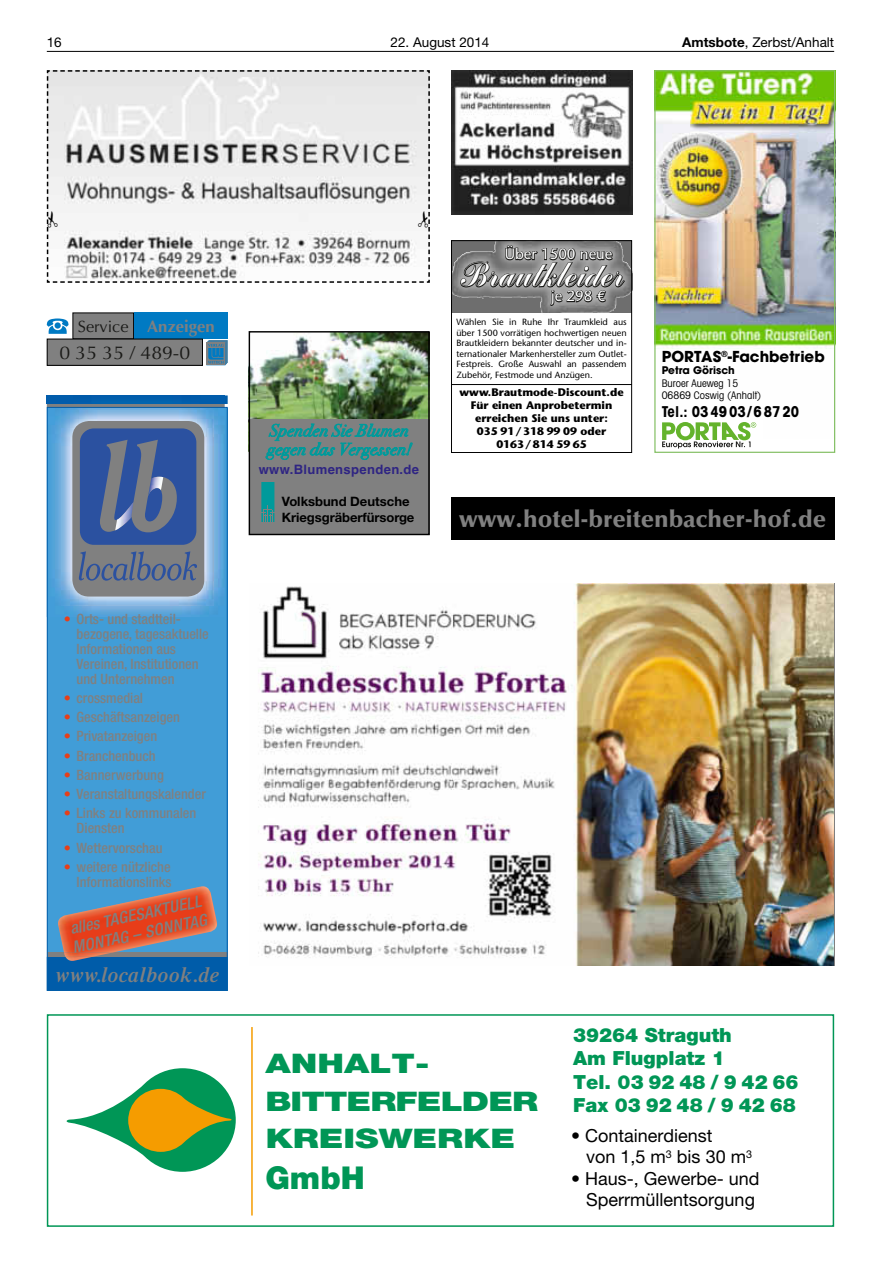
<style>
.page{position:relative;width:881px;height:1263px;background:#fff}
.page>*{position:absolute;margin:0;border:0;box-sizing:border-box;transform-origin:0 0}
.t1{font:34.5px "Commercial Script Plain OV VQZSCA";color:#fff}
.t2{font:900 31.5px "Helvetica Neue LT";color:#009656}
.t3{font:900 27px/37.5px "Helvetica Neue LT";color:#009656;scale:1.3 1}
.t4{font:900 24px "Optima LT";color:#808080}
.t5{font:italic 600 21px "Times LT";letter-spacing:.02em;color:#808080}
.t6{font:900 19.5px/23.4px "Helvetica Neue LT";color:#009656}
.t7{font:18.45px "Optima LT";color:#1a1a18;scale:1.05 1}
.t8{font:18px/21.6px "Helvetica Neue LT";color:#000}
.t9{font:17.25px/18.8px "Bodoni Svty Two ITCTT Book Ita";letter-spacing:.025em;color:#009a9b}
.t10{font:700 16.65px "Optima LT";color:#808080}
.t11{font:italic 500 condensed 16.5px/19.2px "Helvetica Neue LT";color:#808080}
.t12{font:700 15px "Avant Garde LT";color:#000}
.t13{font:15px "Stone Sans LT";color:#fff}
.t14{font:700 condensed 15px "Avant Garde LT";color:#000}
.t15{font:14.25px/15px "Helvetica Neue LT Medium Cond OV YTRSAC";color:#808080}
.t16{font:13.5px "Helvetica Neue LT";color:#000}
.t17{font:700 12.9px/15.9px "Helvetica Neue";letter-spacing:-.005em;color:#000}
.t18{font:700 12.9px "Helvetica";letter-spacing:.025em;color:#2f2583}
.t19{font:700 10.95px/13.2px "Stone Sans LT";color:#000;text-align:center}
.t20{font:condensed 10.5px/12.6px "Avant Garde LT";color:#000}
.t21{font:9px/10.5px "Stone Sans LT";color:#000;text-align:justify}
.s1{font-weight:700}
.s2{font-weight:400;font-size:16.35px;color:#1a1a18}
.s3{font-family:"Helvetica Neue LT Medium Cond OV HURSAC";color:#e73f18}
.s4{font-weight:700;font-stretch:normal}
</style>
<div class="page">
<hr style="left:47px;top:51px;width:786px;height:1px;background:#000">
<div style="left:47px;top:1014px;width:786px;height:213px;border:2px solid #009656"></div>
<svg style="left:66px;top:1068px;width:170px;height:104px"></svg>
<hr style="left:251px;top:1027px;width:1px;height:188px;background:#f59c00">
<img style="left:451px;top:70px;width:180px;height:145px">
<img style="left:656px;top:72px;width:176px;height:277px">
<svg style="left:662px;top:422px;width:95px;height:27px"></svg>
<div style="left:654px;top:70px;width:180px;height:383px;border:1px solid #83bf63"></div>
<img style="left:258px;top:583px;width:575px;height:383px">
<hr style="left:451px;top:384px;width:180px;height:1px;background:#000">
<img style="left:453px;top:242px;width:176px;height:71px">
<svg style="left:459px;top:245px;width:166px;height:62px"></svg>
<div style="left:451px;top:240px;width:180px;height:213px;border:1px solid #000"></div>
<div style="left:47px;top:395px;width:177px;height:9px;background:#015cab"></div>
<svg style="left:47px;top:406px;width:180px;height:585px"></svg>
<img style="left:251px;top:333px;width:176px;height:86px">
<div style="left:249px;top:419px;width:180px;height:116px;background:#808080"></div>
<div style="left:261px;top:482px;width:13px;height:40px;background:#009a9b"></div>
<svg style="left:262px;top:505px;width:11px;height:17px"></svg>
<div style="left:260px;top:480px;width:15px;height:44px;border:1px solid #808080"></div>
<div style="left:249px;top:331px;width:180px;height:204px;border:1px solid #000"></div>
<svg style="left:265px;top:423px;width:147px;height:37px"></svg>
<div style="left:73px;top:313px;width:60px;height:26px;background:#808080"></div>
<div style="left:72px;top:313px;width:62px;height:26px;border:1px solid #000"></div>
<div style="left:134px;top:313px;width:93px;height:26px;background:#007ac3"></div>
<div style="left:47px;top:339px;width:155px;height:26px;background:#808080"></div>
<div style="left:47px;top:339px;width:156px;height:27px;border:1px solid #000"></div>
<svg style="left:206px;top:340px;width:21px;height:25px"></svg>
<svg style="left:47px;top:318px;width:21px;height:16px"></svg>
<div style="left:451px;top:497px;width:382px;height:42px;background:#000"></div>
<svg style="left:47px;top:70px;width:382px;height:213px"></svg>
<p class="t16" style="left:47px;top:34px;width:17px">16</p>
<p class="t16" style="left:390px;top:34px;width:100px">22. August 2014</p>
<p class="t16" style="left:682px;top:34px;width:153px"><span class="s1">Amtsbote</span>, Zerbst/Anhalt</p>
<p class="t10" style="left:78px;top:316px;width:138px"><span class="s2">Service</span> Anzeigen</p>
<p class="t7" style="left:59px;top:342px;width:126px">0 35 35 / 489-0</p>
<p class="t15" style="left:77px;top:611px;width:134px;text-indent:-13px"><span class="s3">•</span> Orts- und stadtteil&shy;bezogene, tagesaktuelle<br>Informationen aus<br>Vereinen, Institutionen und Unternehmen</p>
<p class="t15" style="left:64px;top:690px;width:81px"><span class="s3">•</span> crossmedial</p>
<p class="t15" style="left:64px;top:709px;width:118px"><span class="s3">•</span> Geschäftsanzeigen</p>
<p class="t15" style="left:64px;top:728px;width:95px"><span class="s3">•</span> Privatanzeigen</p>
<p class="t15" style="left:64px;top:748px;width:93px"><span class="s3">•</span> Branchenbuch</p>
<p class="t15" style="left:64px;top:767px;width:102px"><span class="s3">•</span> Bannerwerbung</p>
<p class="t15" style="left:64px;top:786px;width:143px"><span class="s3">•</span> Veranstaltungskalender</p>
<p class="t15" style="left:77px;top:806px;width:121px;text-indent:-13px"><span class="s3">•</span> Links zu kommunalen<br>Diensten</p>
<p class="t15" style="left:64px;top:840px;width:100px"><span class="s3">•</span> Wettervorschau</p>
<p class="t15" style="left:64px;top:859px;width:109px;text-align:right"><span class="s3">•</span> weitere nützliche<br>Informationslinks</p>
<p class="t11" style="left:67px;top:919px;width:138px;rotate:-12deg">alles TAGESAKTUELL<br>MONTAG – SONNTAG</p>
<p class="t5" style="left:55px;top:962px;width:165px">www.localbook.de</p>
<p class="t9" style="left:267px;top:420px;width:145px">Spenden Sie Blumen gegen das Vergessen!</p>
<p class="t18" style="left:259px;top:459px;width:162px">www.Blumenspenden.de</p>
<p class="t17" style="left:282px;top:493px;width:134px">Volksbund Deutsche<br>Kriegsgräberfürsorge</p>
<p class="t13" style="left:504px;top:245px;width:109px">Über 1500 neue</p>
<p class="t1" style="left:459px;top:254px;width:166px">Brautkleider</p>
<p class="t13" style="left:551px;top:287px;width:56px">je 298 €</p>
<p class="t21" style="left:456px;top:317px;width:172px">Wählen Sie in Ruhe Ihr Traumkleid aus über 1500 vorrätigen hochwertigen neuen Brautkleidern bekannter deutscher und in&shy;ternationaler Markenhersteller zum Outlet-Festpreis. Große Auswahl an passendem Zubehör, Festmode und Anzügen.</p>
<p class="t19" style="left:459px;top:385px;width:165px">www.Brautmode-Discount.de<br>Für einen Anprobetermin erreichen Sie uns unter:<br>035 91/318 99 09 oder<br>0163/814 59 65</p>
<p class="t12" style="left:661px;top:346px;width:164px">PORTAS<sup>®</sup>-Fachbetrieb</p>
<p class="t20" style="left:661px;top:364px;width:101px"><span class="s4">Petra Görisch<br></span>Buroer Aueweg 15<br>06869 Coswig (Anhalt)</p>
<p class="t14" style="left:661px;top:402px;width:139px">Tel.: 034903/68720</p>
<p class="t4" style="left:459px;top:505px;width:368px">www.hotel-breitenbacher-hof.de</p>
<p class="t3" style="left:265px;top:1044px;width:211px">ANHALT-<br>BITTERFELDER<br>KREISWERKE</p>
<p class="t2" style="left:265px;top:1159px;width:101px">GMBH</p>
<p class="t6" style="left:573px;top:1023px;width:227px">39264 STRAGUTH<br>AM FLUGPLATZ 1<br>TEL. 03 92 48 / 9 42 66<br>FAX 03 92 48 / 9 42 68</p>
<p class="t8" style="left:586px;top:1124px;width:167px;text-indent:-15px">• Containerdienst<br>von 1,5 m<sup>3</sup> bis 30 m<sup>3</sup></p>
<p class="t8" style="left:571px;top:1167px;width:190px;text-align:center">• Haus-, Gewerbe- und<br>Sperrmüllentsorgung</p>
</div>
